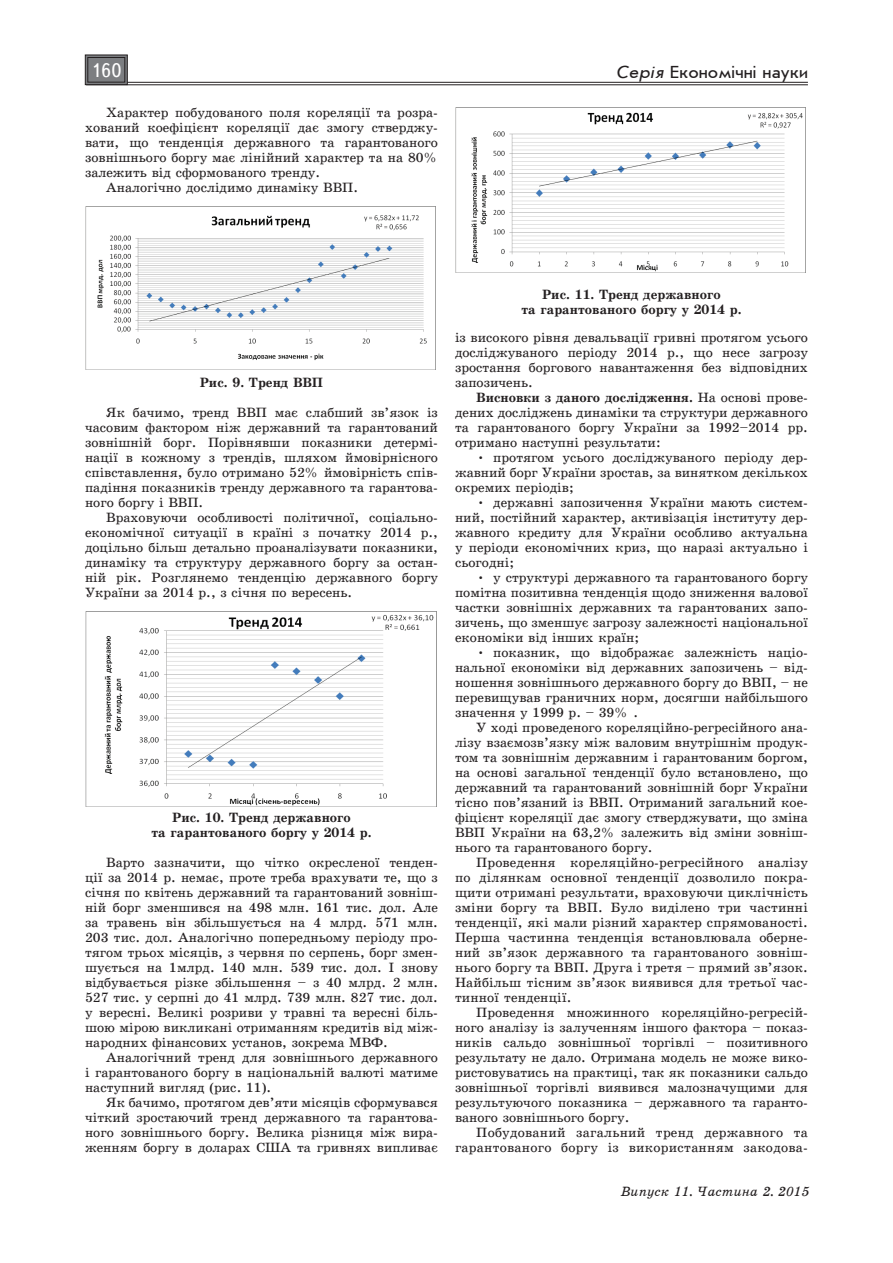
<style>
.page{position:relative;width:893px;height:1263px;background:#fff}
.page>*{position:absolute;margin:0;border:0;box-sizing:border-box;transform-origin:0 0}
.t1{font:19.5px "Ukrainian Text";color:#fff}
.t2{font:18px "Ukrainian Journal Sans";color:#231f20}
.Текст_основной{font:13.5px/15px "Ukrainian School";color:#231f20;text-align:justify}
.Рисунок{font:700 13.5px/15px "Ukrainian School";color:#231f20;text-align:center}
.Текст_основной-2{font:13.5px/15px "Ukrainian School";letter-spacing:.02em;color:#231f20;text-align:right}
.t3{font:italic 13.5px "Ukrainian School";color:#231f20}
.s1{font-style:italic}
.s2{font-weight:700}
</style>
<div class="page">
<hr style="left:86px;top:82px;width:722px;height:1px;background:#231f20">
<hr style="left:86px;top:85px;width:722px;height:1px;background:#231f20">
<svg style="left:85px;top:54px;width:43px;height:31px"></svg>
<div style="left:88px;top:57px;width:37px;height:25px;border:1px solid #231f20"></div>
<img style="left:85px;top:207px;width:350px;height:163px">
<img style="left:85px;top:612px;width:352px;height:194px">
<img style="left:455px;top:107px;width:350px;height:165px">
<h1 class="t1" style="left:91px;top:60px;width:32px">160</h1>
<h2 class="t2" style="left:616px;top:63px;width:193px"><span class="s1">Серія</span> Економічні науки</h2>
<p class="Текст_основной" style="left:85px;top:105px;width:354px;text-indent:21px">Характер побудованого поля кореляції та розра&shy;хований коефіцієнт кореляції дає змогу стверджу&shy;вати, що тенденція державного та гарантованого зовнішнього боргу має лінійний характер та на 80% залежить від сформованого тренду.</p>
<p class="Текст_основной" style="left:106px;top:180px;width:253px">Аналогічно дослідимо динаміку ВВП.</p>
<p class="Рисунок" style="left:200px;top:375px;width:125px">Рис. 9. Тренд ВВП</p>
<p class="Текст_основной" style="left:85px;top:405px;width:354px;text-indent:21px">Як бачимо, тренд ВВП має слабший зв’язок із часовим фактором ніж державний та гарантований зовнішній борг. Порівнявши показники детермі&shy;нації в кожному з трендів, шляхом ймовірнісного співставлення, було отримано 52% ймовірність спів&shy;падіння показників тренду державного та гарантова&shy;ного боргу і ВВП.</p>
<p class="Текст_основной" style="left:85px;top:510px;width:354px;text-indent:21px">Враховуючи особливості політичної, соціально&shy;економічної ситуації в країні з початку 2014 р., доцільно більш детально проаналізувати показники, динаміку та структуру державного боргу за остан&shy;ній рік. Розглянемо тенденцію державного боргу України за 2014 р., з січня по вересень.</p>
<p class="Рисунок" style="left:151px;top:810px;width:222px">Рис. 10. Тренд державного<br>та гарантованого боргу у 2014 р.</p>
<p class="Текст_основной" style="left:85px;top:855px;width:354px;text-indent:21px">Варто зазначити, що чітко окресленої тенден&shy;ції за 2014 р. немає, проте треба врахувати те, що з січня по квітень державний та гарантований зовніш&shy;ній борг зменшився на 498 млн. 161 тис. дол. Але за травень він збільшується на 4 млрд. 571 млн.<br>203 тис. дол. Аналогічно попередньому періоду про&shy;тягом трьох місяців, з червня по серпень, борг змен&shy;шується на 1млрд. 140 млн. 539 тис. дол. І знову відбувається різке збільшення – з 40 млрд. 2 млн.<br>527 тис. у серпні до 41 млрд. 739 млн. 827 тис. дол. у вересні. Великі розриви у травні та вересні біль&shy;шою мірою викликані отриманням кредитів від між&shy;народних фінансових установ, зокрема МВФ.</p>
<p class="Текст_основной" style="left:85px;top:1050px;width:354px;text-indent:21px">Аналогічний тренд для зовнішнього державного і гарантованого боргу в національній валюті матиме наступний вигляд (рис. 11).</p>
<p class="Текст_основной" style="left:85px;top:1095px;width:354px;text-indent:21px">Як бачимо, протягом дев’яти місяців сформувався чіткий зростаючий тренд державного та гарантова&shy;ного зовнішнього боргу. Велика різниця між вира&shy;женням боргу в доларах США та гривнях випливає</p>
<p class="Рисунок" style="left:521px;top:287px;width:222px">Рис. 11. Тренд державного<br>та гарантованого боргу у 2014 р.</p>
<p class="Текст_основной" style="left:455px;top:330px;width:354px">із високого рівня девальвації гривні протягом усього досліджуваного періоду 2014 р., що несе загрозу зростання боргового навантаження без відповідних запозичень.</p>
<p class="Текст_основной" style="left:455px;top:390px;width:354px;text-indent:21px"><span class="s2">Висновки з даного дослідження.</span> На основі прове&shy;дених досліджень динаміки та структури державного та гарантованого боргу України за 1992–2014 рр. отримано наступні результати:</p>
<p class="Текст_основной" style="left:455px;top:450px;width:354px;text-indent:21px">• протягом усього досліджуваного періоду дер&shy;жавний борг України зростав, за винятком декількох окремих періодів;</p>
<p class="Текст_основной" style="left:455px;top:495px;width:354px;text-indent:21px">• державні запозичення України мають систем&shy;ний, постійний характер, активізація інституту дер&shy;жавного кредиту для України особливо актуальна у періоди економічних криз, що наразі актуально і сьогодні;</p>
<p class="Текст_основной" style="left:455px;top:570px;width:354px;text-indent:21px">• у структурі державного та гарантованого боргу помітна позитивна тенденція щодо зниження валової частки зовнішніх державних та гарантованих запо&shy;зичень, що зменшує загрозу залежності національної економіки від інших країн;</p>
<p class="Текст_основной" style="left:455px;top:645px;width:354px;text-indent:21px">• показник, що відображає залежність націо&shy;нальної економіки від державних запозичень – від&shy;ношення зовнішнього державного боргу до ВВП, – не перевищував граничних норм, досягши найбільшого значення у 1999 р. – 39% .</p>
<p class="Текст_основной" style="left:455px;top:720px;width:354px;text-indent:21px">У ході проведеного кореляційно-регресійного ана&shy;лізу взаємозв’язку між валовим внутрішнім продук&shy;том та зовнішнім державним і гарантованим боргом, на основі загальної тенденції було встановлено, що державний та гарантований зовнішній борг України тісно пов’язаний із ВВП. Отриманий загальний кое&shy;фіцієнт кореляції дає змогу стверджувати, що зміна ВВП України на 63,2% залежить від зміни зовніш&shy;нього та гарантованого боргу.</p>
<p class="Текст_основной" style="left:455px;top:855px;width:354px;text-indent:21px">Проведення кореляційно-регресійного аналізу по ділянкам основної тенденції дозволило покра&shy;щити отримані результати, враховуючи циклічність зміни боргу та ВВП. Було виділено три частинні тенденції, які мали різний характер спрямованості.<br>Перша частинна тенденція встановлювала оберне&shy;ний зв’язок державного та гарантованого зовніш&shy;нього боргу та ВВП. Друга і третя – прямий зв’язок.<br>Найбільш тісним зв’язок виявився для третьої час&shy;тинної тенденції.</p>
<p class="Текст_основной" style="left:455px;top:1005px;width:354px;text-indent:21px">Проведення множинного кореляційно-регресій&shy;ного аналізу із залученням іншого фактора – показ&shy;ників сальдо зовнішньої торгівлі – позитивного результату не дало. Отримана модель не може вико&shy;ристовуватись на практиці, так як показники сальдо зовнішньої торгівлі виявився малозначущими для результуючого показника – державного та гаранто&shy;ваного зовнішнього боргу.</p>
<p class="Текст_основной-2" style="left:455px;top:1125px;width:354px">Побудований загальний тренд державного та гарантованого боргу із використанням закодова-</p>
<p class="t3" style="left:621px;top:1183px;width:190px">Випуск 11. Частина 2. 2015</p>
</div>
